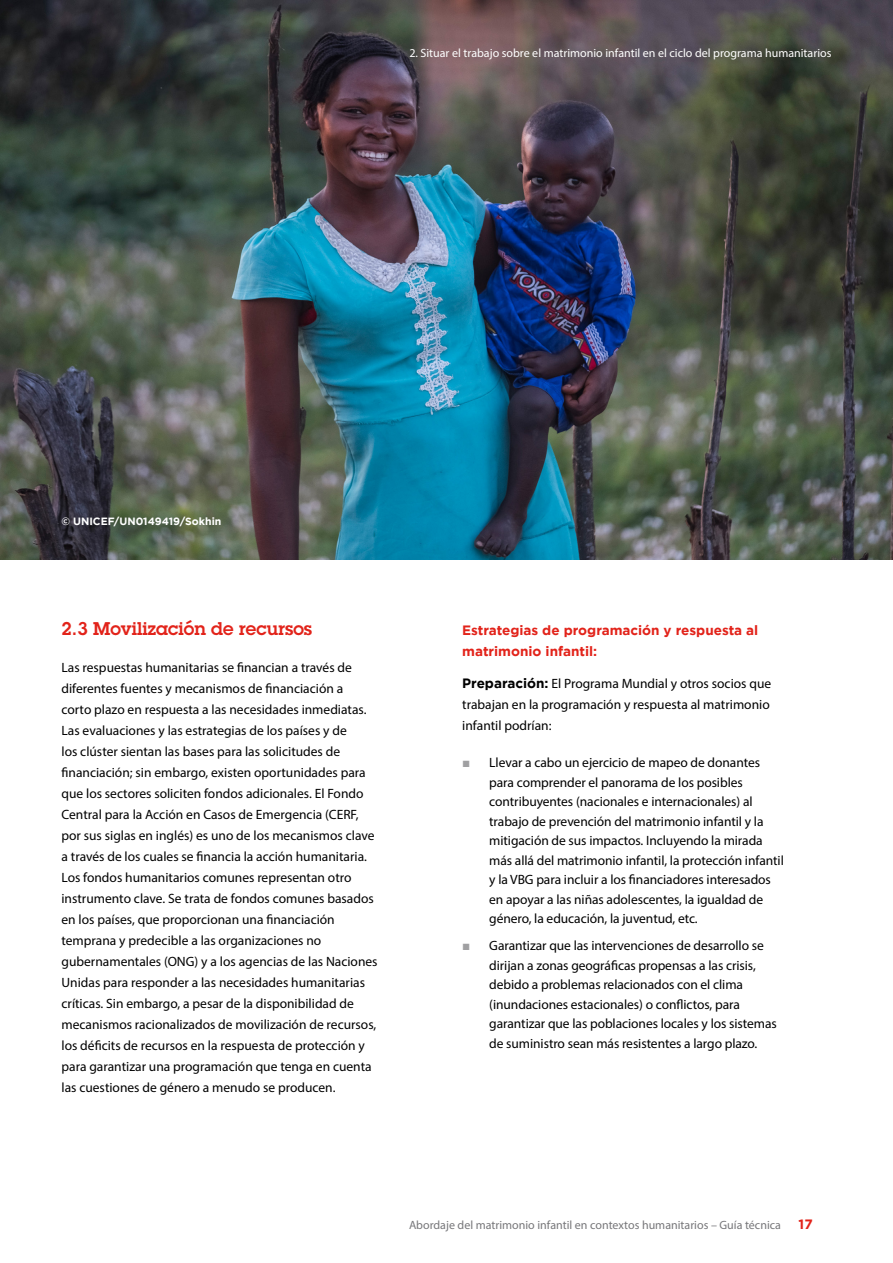
<style>
.page{position:relative;width:893px;height:1263px;background:#fff}
.page>*{position:absolute;margin:0;border:0;box-sizing:border-box;transform-origin:0 0}
.t1{font:600 18px "Lubalin Graph Std";color:#e2231a}
.t2{font:13.5px/21px "Myriad Pro";color:#000}
.t3{font:700 13.5px/21px "Gotham";color:#e2231a}
.t4{font:12px "Myriad Pro";color:#fff}
.t5{font:12px "Myriad Pro";color:#77777a}
.t6{font:700 10.5px "Gotham";color:#fff}
.s1{font-family:"Gotham";font-weight:700}
.s2{font-family:"Arial";color:#a0a0a2}
</style>
<div class="page">
<img style="left:0;top:0;width:893px;height:559px">
<p class="t4" style="left:409px;top:45px;width:424px">2. Situar el trabajo sobre el matrimonio infantil en el ciclo del programa humanitarios</p>
<p class="t6" style="left:61px;top:514px;width:162px">© UNICEF/UN0149419/Sokhin</p>
<h1 class="t1" style="left:62px;top:617px;width:252px">2.3 Movilización de recursos</h1>
<p class="t2" style="left:62px;top:657px;width:318px">Las respuestas humanitarias se financian a través de diferentes fuentes y mecanismos de financiación a<br>corto plazo en respuesta a las necesidades inmediatas.<br>Las evaluaciones y las estrategias de los países y de<br>los clúster sientan las bases para las solicitudes de financiación; sin embargo, existen oportunidades para que los sectores soliciten fondos adicionales. El Fondo Central para la Acción en Casos de Emergencia (CERF, por sus siglas en inglés) es uno de los mecanismos clave a través de los cuales se financia la acción humanitaria.<br>Los fondos humanitarios comunes representan otro instrumento clave. Se trata de fondos comunes basados en los países, que proporcionan una financiación temprana y predecible a las organizaciones no gubernamentales (ONG) y a los agencias de las Naciones Unidas para responder a las necesidades humanitarias críticas. Sin embargo, a pesar de la disponibilidad de mecanismos racionalizados de movilización de recursos, los déficits de recursos en la respuesta de protección y para garantizar una programación que tenga en cuenta las cuestiones de género a menudo se producen.</p>
<p class="t3" style="left:462px;top:620px;width:298px">Estrategias de programación y respuesta al matrimonio infantil:</p>
<p class="t2" style="left:462px;top:672px;width:310px;text-align:justify"><span class="s1">Preparación:</span> El Programa Mundial y otros socios que trabajan en la programación y respuesta al matrimonio infantil podrían:</p>
<p class="t2" style="left:489px;top:753px;width:296px;line-height:19.5px;text-indent:-27px"><span class="s2">■</span> Llevar a cabo un ejercicio de mapeo de donantes para comprender el panorama de los posibles contribuyentes (nacionales e internacionales) al trabajo de prevención del matrimonio infantil y la mitigación de sus impactos. Incluyendo la mirada más allá del matrimonio infantil, la protección infantil y la VBG para incluir a los financiadores interesados en apoyar a las niñas adolescentes, la igualdad de género, la educación, la juventud, etc.</p>
<p class="t2" style="left:489px;top:935px;width:289px;line-height:19.5px;text-indent:-27px"><span class="s2">■</span> Garantizar que las intervenciones de desarrollo se dirijan a zonas geográficas propensas a las crisis, debido a problemas relacionados con el clima (inundaciones estacionales) o conflictos, para garantizar que las poblaciones locales y los sistemas de suministro sean más resistentes a largo plazo.</p>
<p class="t5" style="left:409px;top:1217px;width:373px">Abordaje del matrimonio infantil en contextos humanitarios – Guía técnica</p>
<p class="t3" style="left:798px;top:1213px;width:16px">17</p>
</div>
